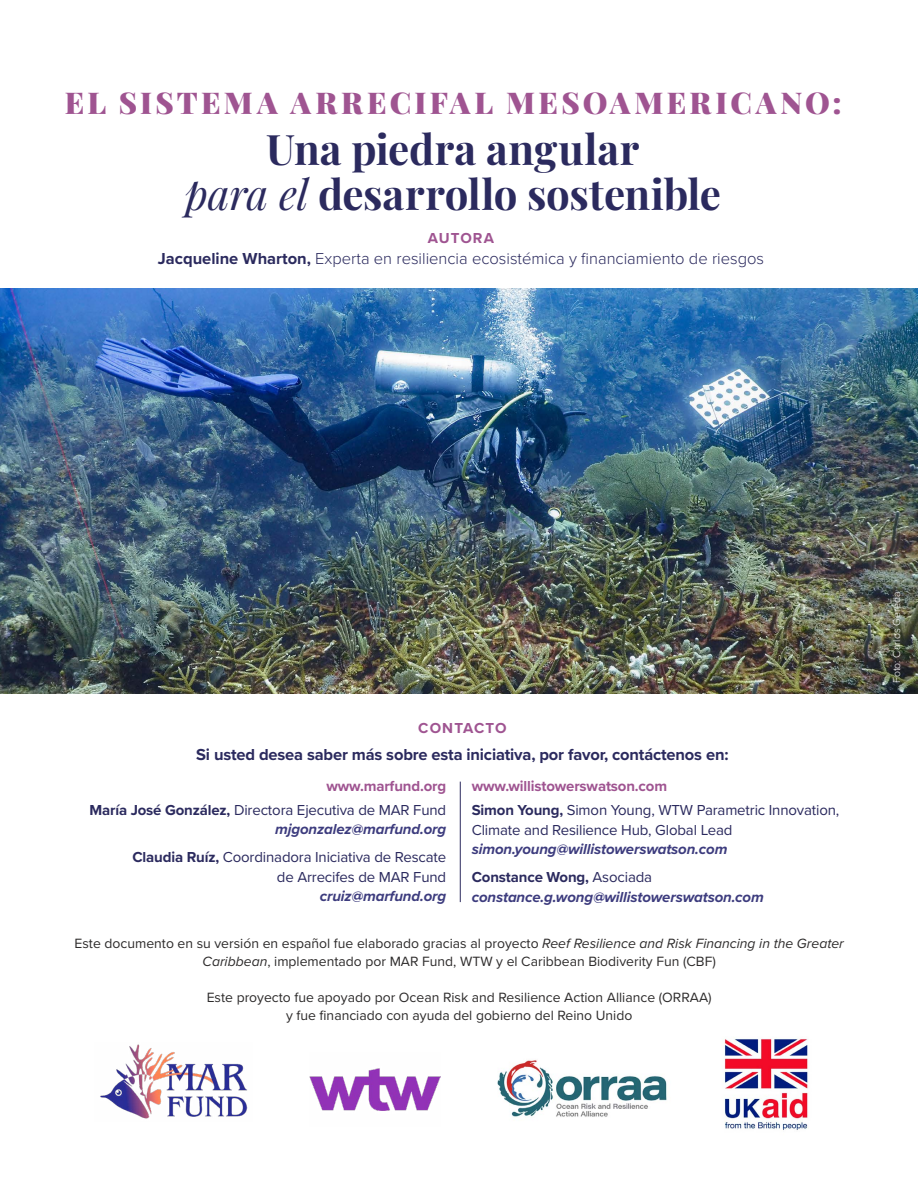
<style>
.page{position:relative;width:918px;height:1188px;background:#fff}
.page>*{position:absolute;margin:0;border:0;box-sizing:border-box;transform-origin:0 0}
.t1{font:700 42px/45px "Playfair Display";color:#2b2a5e;text-align:center}
.t2{font:30px "Playfair Display";letter-spacing:.115em;color:#9f5491}
.t3{font:300 16.5px "Proxima Nova";color:#2b2a5e}
.t4{font:700 16.5px "Proxima Nova";letter-spacing:-.01em;color:#2b2a5e}
.t5{font:15px/23.7px "Proxima Nova";letter-spacing:-.01em;color:#2b2a5e;text-align:right}
.t6{font:italic 700 15px/28px "Proxima Nova";letter-spacing:-.01em;color:#3d3c7e}
.t7{font:700 15px "Proxima Nova";letter-spacing:.075em;color:#9f5491}
.t8{font:13.95px/18px "Proxima Nova";color:#2d2b2b;text-align:center}
.t9{font:300 10.5px "Proxima Nova";color:#fff}
.s1{font-weight:400;font-style:italic}
.s2{font-weight:700}
.s3{font-weight:700;color:#9f5491}
.s4{font-style:normal;color:#2b2a5e}
.s5{font-weight:400;font-style:normal;color:#2b2a5e}
.s6{font-style:italic}
.s7{font-weight:700;font-style:italic;color:#3d3c7e}
</style>
<div class="page">
<img style="left:0;top:289px;width:918px;height:404px">
<hr style="left:460px;top:782px;width:1px;height:120px;background:#2b2a5e">
<img style="left:309px;top:1068px;width:132px;height:43px">
<img style="left:100px;top:1044px;width:148px;height:75px">
<img style="left:497px;top:1060px;width:170px;height:57px">
<img style="left:724px;top:1038px;width:85px;height:92px">
<h2 class="t2" style="left:65px;top:79px;width:778px">EL SISTEMA ARRECIFAL MESOAMERICANO:</h2>
<h1 class="t1" style="left:185px;top:123px;width:538px">Una piedra angular<br><span class="s1">para el</span> desarrollo sostenible</h1>
<p class="t7" style="left:428px;top:226px;width:68px">AUTORA</p>
<p class="t3" style="left:158px;top:246px;width:608px"><span class="s2">Jacqueline Wharton,</span> Experta en resiliencia ecosistémica y financiamiento de riesgos</p>
<p class="t7" style="left:418px;top:717px;width:90px">CONTACTO</p>
<p class="t4" style="left:196px;top:742px;width:534px">Si usted desea saber más sobre esta iniciativa, por favor, contáctenos en:</p>
<p class="t5" style="left:472px;top:774px;width:369px;text-align:left"><span class="s3">www.willistowerswatson.com<br></span><span class="s2">Simon Young,</span> Simon Young, WTW Parametric Innovation,</p>
<p class="t5" style="left:472px;top:817px;width:262px">Climate and Resilience Hub, Global Lead</p>
<p class="t6" style="left:472px;top:835px;width:257px">simon.young@willistowerswatson.com<br><span class="s4">Constance Wong,</span> <span class="s5">Asociada</span></p>
<p class="t6" style="left:472px;top:882px;width:294px">constance.g.wong@willistowerswatson.com</p>
<p class="t8" style="left:75px;top:934px;width:771px">Este documento en su versión en español fue elaborado gracias al proyecto <span class="s6">Reef Resilience and Risk Financing in the Greater<br>Caribbean</span>, implementado por MAR Fund, WTW y el Caribbean Biodiverity Fun (CBF)</p>
<p class="t8" style="left:207px;top:988px;width:507px">Este proyecto fue apoyado por Ocean Risk and Resilience Action Alliance (ORRAA) y fue financiado con ayuda del gobierno del Reino Unido</p>
<p class="t5" style="left:89px;top:774px;width:358px"><span class="s3">www.marfund.org<br></span><span class="s2">María José González,</span> Directora Ejecutiva de MAR Fund</p>
<p class="t5" style="left:132px;top:815px;width:315px;line-height:28px"><span class="s7">mjgonzalez@marfund.org<br></span><span class="s2">Claudia Ruíz,</span> Coordinadora Iniciativa de Rescate</p>
<p class="t5" style="left:277px;top:864px;width:171px">de Arrecifes de MAR Fund</p>
<p class="t6" style="left:320px;top:882px;width:128px">cruiz@marfund.org</p>
<p class="t9" style="left:889px;top:683px;width:93px;rotate:-90deg">Foto: Carlos Gereda</p>
</div>
